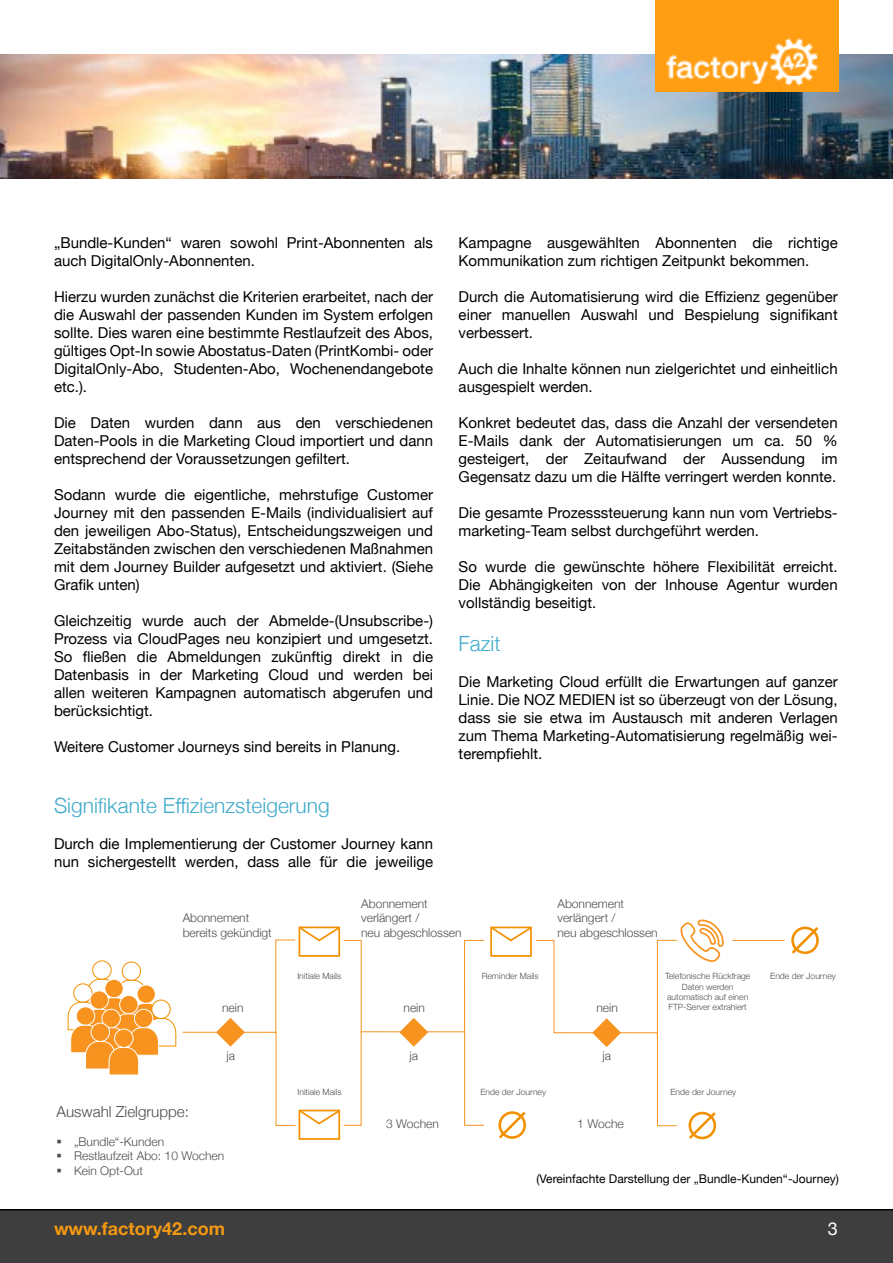
<style>
.page{position:relative;width:893px;height:1263px;background:#fff}
.page>*{position:absolute;margin:0;border:0;box-sizing:border-box;transform-origin:0 0}
.t1{font:300 21px "Helvetica Neue";color:#42aacb}
.t2{font:700 18px "Helvetica Neue";color:#f39911}
.t3{font:18px "Helvetica Neue";color:#fff}
.t4{font:300 15.15px "Helvetica Neue";color:#4d4d4d}
.t5{font:15px/18px "Helvetica Neue";color:#000;text-align:justify}
.t6{font:300 12px/14.4px "Helvetica Neue";color:#4d4d4d}
.t7{font:12px "Helvetica Neue";color:#000}
.t8{font:300 8.55px/10.4px "Helvetica Neue";color:#4d4d4d;text-align:center}
</style>
<div class="page">
<div style="left:0;top:1209px;width:893px;height:54px;background:#3e3e3e"></div>
<img style="left:0;top:54px;width:893px;height:125px">
<img style="left:655px;top:0;width:184px;height:92px">
<svg style="left:67px;top:919px;width:657px;height:221px"></svg>
<svg style="left:791px;top:926px;width:28px;height:29px"></svg>
<hr style="left:732px;top:940px;width:52px;height:1px;background:#f7931e">
<p class="t5" style="left:54px;top:235px;width:381px">„Bundle-Kunden“ waren sowohl Print-Abonnenten als auch DigitalOnly-Abonnenten.</p>
<p class="t5" style="left:54px;top:289px;width:381px">Hierzu wurden zunächst die Kriterien erarbeitet, nach der die Auswahl der passenden Kunden im System erfolgen sollte. Dies waren eine bestimmte Restlaufzeit des Abos, gültiges Opt-In sowie Abostatus-Daten (PrintKombi- oder DigitalOnly-Abo, Studenten-Abo, Wochenendangebote etc.).</p>
<p class="t5" style="left:54px;top:415px;width:381px">Die Daten wurden dann aus den verschiedenen Daten-Pools in die Marketing Cloud importiert und dann entsprechend der Voraussetzungen gefiltert.</p>
<p class="t5" style="left:54px;top:487px;width:381px">Sodann wurde die eigentliche, mehrstufige Customer Journey mit den passenden E-Mails (individualisiert auf den jeweiligen Abo-Status), Entscheidungszweigen und Zeitabständen zwischen den verschiedenen Maßnahmen mit dem Journey Builder aufgesetzt und aktiviert. (Siehe Grafik unten)</p>
<p class="t5" style="left:54px;top:613px;width:381px">Gleichzeitig wurde auch der Abmelde-(Unsubscribe-)<br>Prozess via CloudPages neu konzipiert und umgesetzt.<br>So fließen die Abmeldungen zukünftig direkt in die Datenbasis in der Marketing Cloud und werden bei allen weiteren Kampagnen automatisch abgerufen und berücksichtigt.</p>
<p class="t5" style="left:54px;top:739px;width:348px">Weitere Customer Journeys sind bereits in Planung.</p>
<h1 class="t1" style="left:54px;top:789px;width:277px">Signifikante Effizienzsteigerung</h1>
<p class="t5" style="left:54px;top:836px;width:381px">Durch die Implementierung der Customer Journey kann nun sichergestellt werden, dass alle für die jeweilige</p>
<p class="t5" style="left:459px;top:235px;width:381px">Kampagne ausgewählten Abonnenten die richtige<br>Kommunikation zum richtigen Zeitpunkt bekommen.</p>
<p class="t5" style="left:459px;top:289px;width:381px">Durch die Automatisierung wird die Effizienz gegenüber einer manuellen Auswahl und Bespielung signifikant verbessert.</p>
<p class="t5" style="left:459px;top:361px;width:381px">Auch die Inhalte können nun zielgerichtet und einheitlich ausgespielt werden.</p>
<p class="t5" style="left:459px;top:415px;width:381px">Konkret bedeutet das, dass die Anzahl der versendeten E-Mails dank der Automatisierungen um ca. 50 % gesteigert, der Zeitaufwand der Aussendung im Gegensatz dazu um die Hälfte verringert werden konnte.</p>
<p class="t5" style="left:459px;top:505px;width:381px">Die gesamte Prozesssteuerung kann nun vom Vertriebs&shy;marketing-Team selbst durchgeführt werden.</p>
<p class="t5" style="left:459px;top:559px;width:381px">So wurde die gewünschte höhere Flexibilität erreicht.<br>Die Abhängigkeiten von der Inhouse Agentur wurden vollständig beseitigt.</p>
<h1 class="t1" style="left:459px;top:627px;width:43px">Fazit</h1>
<p class="t5" style="left:459px;top:674px;width:381px">Die Marketing Cloud erfüllt die Erwartungen auf ganzer Linie. Die NOZ MEDIEN ist so überzeugt von der Lösung, dass sie sie etwa im Austausch mit anderen Verlagen zum Thema Marketing-Automatisierung regelmäßig wei&shy;terempfiehlt.</p>
<p class="t6" style="left:183px;top:910px;width:91px">Abonnement bereits gekündigt</p>
<p class="t6" style="left:222px;top:999px;width:23px">nein</p>
<p class="t6" style="left:226px;top:1048px;width:10px">ja</p>
<p class="t4" style="left:57px;top:1099px;width:134px">Auswahl Zielgruppe:</p>
<p class="t6" style="left:57px;top:1133px;width:109px">▪ „Bundle“-Kunden</p>
<p class="t6" style="left:57px;top:1148px;width:169px">▪ Restlaufzeit Abo: 10 Wochen</p>
<p class="t6" style="left:57px;top:1162px;width:88px">▪ Kein Opt-Out</p>
<p class="t6" style="left:361px;top:895px;width:102px">Abonnement verlängert /<br>neu abgeschlossen</p>
<p class="t6" style="left:557px;top:895px;width:102px">Abonnement verlängert /<br>neu abgeschlossen</p>
<p class="t8" style="left:297px;top:970px;width:45px">Initiale Mails</p>
<p class="t8" style="left:482px;top:970px;width:58px">Reminder Mails</p>
<p class="t6" style="left:404px;top:999px;width:23px">nein</p>
<p class="t6" style="left:596px;top:999px;width:23px">nein</p>
<p class="t8" style="left:665px;top:970px;width:87px">Telefonische Rückfrage<br>Daten werden automatisch auf einen<br>FTP-Server extrahiert</p>
<p class="t8" style="left:770px;top:970px;width:67px">Ende der Journey</p>
<p class="t8" style="left:297px;top:1086px;width:45px">Initiale Mails</p>
<p class="t6" style="left:410px;top:1048px;width:10px">ja</p>
<p class="t8" style="left:480px;top:1086px;width:67px">Ende der Journey</p>
<p class="t6" style="left:602px;top:1048px;width:10px">ja</p>
<p class="t8" style="left:670px;top:1086px;width:67px">Ende der Journey</p>
<p class="t6" style="left:386px;top:1116px;width:54px">3 Wochen</p>
<p class="t6" style="left:577px;top:1116px;width:48px">1 Woche</p>
<p class="t7" style="left:536px;top:1170px;width:304px">(Vereinfachte Darstellung der „Bundle-Kunden“-Journey)</p>
<p class="t2" style="left:54px;top:1214px;width:172px">www.factory42.com</p>
<p class="t3" style="left:828px;top:1215px;width:12px">3</p>
</div>
